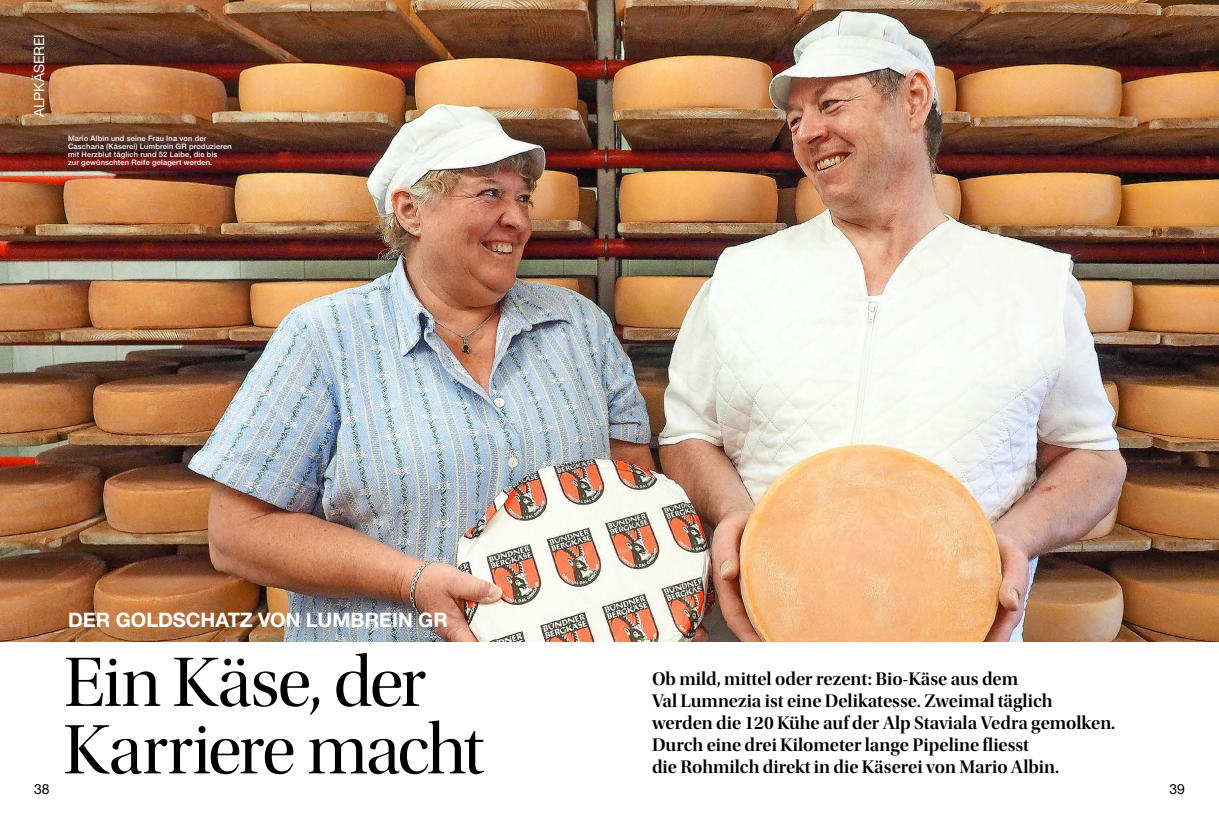
<style>
.page{position:relative;width:1219px;height:828px;background:#fff}
.page>*{position:absolute;margin:0;border:0;box-sizing:border-box;transform-origin:0 0}
.t1{font:72.9px/67.4px "Utopia Std Disp";letter-spacing:-.03em;color:#000}
.Oberzeile{font:700 20px "Helvetica Neue LT Std";color:#fff}
.Lead_gross{font:19px/22px "Utopia Std Semibold Disp";color:#000}
.t2{font:14px "Helvetica Neue LT Std";letter-spacing:-.005em;color:#fff}
.t3{font:14px "Helvetica Neue LT Std";color:#000}
.Legende{font:500 7.5px/8px "Helvetica Neue LT Std";letter-spacing:.02em;color:#fff}
</style>
<div class="page">
<img style="left:0;top:0;width:1219px;height:641px">
<p class="t2" style="left:31px;top:117px;width:85px;rotate:-90deg">ALPKÄSEREI</p>
<p class="Legende" style="left:68px;top:134px;width:165px">Mario Albin und seine Frau Ina von der Cascharia (Käserei) Lumbrein GR produzieren mit Herzblut täglich rund 52 Laibe, die bis<br>zur gewünschten Reife gelagert werden.</p>
<p class="Oberzeile" style="left:68px;top:607px;width:381px">DER GOLDSCHATZ VON LUMBREIN GR</p>
<p class="t1" style="left:64px;top:650px;width:422px">Ein Käse, der<br>Karriere macht</p>
<p class="Lead_gross" style="left:652px;top:668px;width:465px">Ob mild, mittel oder rezent: Bio-Käse aus dem<br>Val Lumnezia ist eine Delikatesse. Zweimal täglich werden die 120 Kühe auf der Alp Staviala Vedra gemolken.<br>Durch eine drei Kilometer lange Pipeline fliesst<br>die Rohmilch direkt in die Käserei von Mario Albin.</p>
<p class="t3" style="left:34px;top:780px;width:17px">38</p>
<p class="t3" style="left:1169px;top:780px;width:17px">39</p>
</div>
